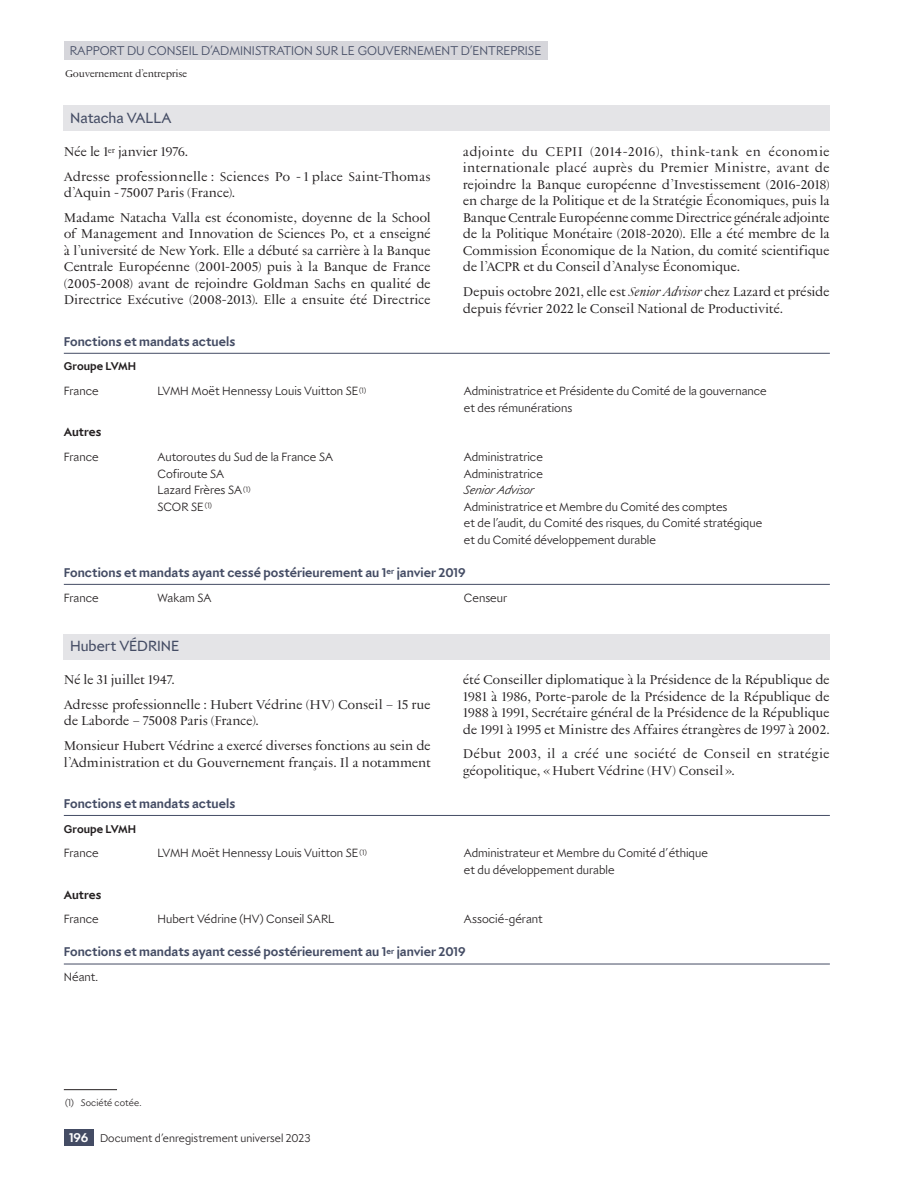
<style>
.page{position:relative;width:915px;height:1191px;background:#fff}
.page>*{position:absolute;margin:0;border:0;box-sizing:border-box;transform-origin:0 0}
.Membre_1__s{font:15.75px "LVMH Sans";letter-spacing:-.005em;color:#444c64}
.Texte{font:13.5px/16.5px "LVMH";letter-spacing:-.02em;color:#231f20}
.Membre_2__s{font:700 13.5px "LVMH Sans";color:#444c64}
.Texte-2{font:13.5px/16.5px "LVMH";color:#231f20}
.t1{font:300 13.5px "LVMH Sans";color:#444c64}
.Tableau__membres{font:300 12.75px/16.5px "LVMH Sans";color:#231f20}
.Tableau__membres-2{font:italic 300 12.75px "LVMH Sans";letter-spacing:.005em;color:#231f20}
.Tableau__sous-total{font:700 12.75px "LVMH Sans";color:#231f20}
.Tableau__texte{font:300 12.75px "LVMH Sans";color:#231f20}
.t2{font:300 12px "LVMH Sans";color:#231f20}
.Tableau__membres____퐁{font:700 12px "LVMH Sans";letter-spacing:.005em;color:#231f20}
.t3{font:10.5px "LVMH";letter-spacing:-.03em;color:#231f20}
.Note__texte{font:300 10.2px "LVMH Sans";letter-spacing:.01em;color:#231f20}
.s1{font-style:italic}
.s2{font-weight:700;font-size:13.5px;color:#fff}
</style>
<div class="page">
<div style="left:64px;top:41px;width:483px;height:18px;background:#d6d6db"></div>
<div style="left:64px;top:1129px;width:30px;height:17px;background:#444c64"></div>
<div style="left:64px;top:106px;width:765px;height:25px;background:#e4e4e7"></div>
<hr style="left:64px;top:1089px;width:53px;height:1px;background:#231f20">
<hr style="left:64px;top:353px;width:765px;height:1px;background:#444c64">
<hr style="left:64px;top:584px;width:765px;height:1px;background:#444c64">
<div style="left:64px;top:634px;width:765px;height:25px;background:#e4e4e7"></div>
<hr style="left:64px;top:815px;width:765px;height:1px;background:#444c64">
<hr style="left:64px;top:963px;width:765px;height:1px;background:#444c64">
<p class="t1" style="left:70px;top:40px;width:17px">Rapport</p>
<p class="t1" style="left:127px;top:40px;width:38px">du Conseil</p>
<p class="t1" style="left:201px;top:40px;width:19px">d’administration</p>
<p class="t1" style="left:316px;top:40px;width:9px">sur</p>
<p class="t1" style="left:341px;top:40px;width:26px">le gouvernement</p>
<p class="t1" style="left:460px;top:40px;width:20px">d’entreprise</p>
<p class="t3" style="left:65px;top:66px;width:124px">Gouvernement d’entreprise</p>
<p class="Membre_1__s" style="left:70px;top:106px;width:103px">Natacha VALLA</p>
<p class="Texte" style="left:64px;top:143px;width:126px">Née le 1<sup>er</sup> janvier 1976.</p>
<p class="Texte" style="left:64px;top:167px;width:368px">Adresse professionnelle : Sciences Po - 1 place Saint-Thomas d’Aquin - 75007 Paris (France).</p>
<p class="Texte" style="left:64px;top:209px;width:368px;text-align:justify">Madame Natacha Valla est économiste, doyenne de la School of Management and Innovation de Sciences Po, et a enseigné à l’université de New York. Elle a débuté sa carrière à la Banque Centrale Européenne (2001‑2005) puis à la Banque de France (2005‑2008) avant de rejoindre Goldman Sachs en qualité de Directrice Exécutive (2008‑2013). Elle a ensuite été Directrice</p>
<p class="Texte" style="left:462px;top:143px;width:368px;text-align:justify">adjointe du CEPII (2014‑2016), think‑tank en économie internationale placé auprès du Premier Ministre, avant de rejoindre la Banque européenne d’Investissement (2016‑2018) en charge de la Politique et de la Stratégie Économiques, puis la Banque Centrale Européenne comme Directrice générale adjointe de la Politique Monétaire (2018‑2020). Elle a été membre de la Commission Économique de la Nation, du comité scientifique de l’ACPR et du Conseil d’Analyse Économique.</p>
<p class="Texte" style="left:462px;top:283px;width:368px">Depuis octobre 2021, elle est <span class="s1">Senior Advisor</span> chez Lazard et préside depuis février 2022 le Conseil National de Productivité.</p>
<p class="Membre_2__s" style="left:64px;top:331px;width:173px">Fonctions et mandats actuels</p>
<p class="Tableau__membres____퐁" style="left:64px;top:357px;width:74px">Groupe LVMH</p>
<p class="Tableau__membres" style="left:64px;top:382px;width:36px">France</p>
<p class="Tableau__membres" style="left:157px;top:382px;width:210px">LVMH Moët Hennessy Louis Vuitton SE <sup>(1)</sup></p>
<p class="Tableau__membres" style="left:463px;top:382px;width:304px">Administratrice et Présidente du Comité de la gouvernance et des rémunérations</p>
<p class="Tableau__sous-total" style="left:64px;top:422px;width:39px">Autres</p>
<p class="Tableau__membres" style="left:64px;top:448px;width:36px">France</p>
<p class="Tableau__membres" style="left:157px;top:448px;width:177px">Autoroutes du Sud de la France SA</p>
<p class="Tableau__membres" style="left:463px;top:448px;width:80px">Administratrice</p>
<p class="Tableau__membres" style="left:157px;top:464px;width:68px">Cofiroute SA</p>
<p class="Tableau__membres" style="left:463px;top:464px;width:80px">Administratrice</p>
<p class="Tableau__membres" style="left:157px;top:481px;width:94px">Lazard Frères SA <sup>(1)</sup></p>
<p class="Tableau__membres-2" style="left:463px;top:480px;width:72px">Senior Advisor</p>
<p class="Tableau__membres" style="left:157px;top:497px;width:56px">SCOR SE <sup>(1)</sup></p>
<p class="Tableau__membres" style="left:463px;top:497px;width:300px">Administratrice et Membre du Comité des comptes<br>et de l’audit, du Comité des risques, du Comité stratégique et du Comité développement durable</p>
<p class="Membre_2__s" style="left:64px;top:562px;width:403px">Fonctions et mandats ayant cessé postérieurement au 1<sup>er</sup> janvier 2019</p>
<p class="Tableau__membres" style="left:64px;top:588px;width:36px">France</p>
<p class="Tableau__membres" style="left:157px;top:588px;width:55px">Wakam SA</p>
<p class="Tableau__membres" style="left:463px;top:588px;width:45px">Censeur</p>
<p class="Membre_1__s" style="left:70px;top:634px;width:111px">Hubert VÉDRINE</p>
<p class="Texte" style="left:64px;top:671px;width:112px">Né le 31 juillet 1947.</p>
<p class="Texte" style="left:64px;top:695px;width:368px">Adresse professionnelle : Hubert Védrine (HV) Conseil – 15 rue de Laborde – 75008 Paris (France).</p>
<p class="Texte" style="left:64px;top:737px;width:368px">Monsieur Hubert Védrine a exercé diverses fonctions au sein de l’Administration et du Gouvernement français. Il a notamment</p>
<p class="Texte" style="left:462px;top:671px;width:368px;text-align:justify">été Conseiller diplomatique à la Présidence de la République de 1981 à 1986, Porte‑parole de la Présidence de la République de 1988 à 1991, Secrétaire général de la Présidence de la République de 1991 à 1995 et Ministre des Affaires étrangères de 1997 à 2002.</p>
<p class="Texte-2" style="left:462px;top:745px;width:368px">Début 2003, il a créé une société de Conseil en stratégie géopolitique, «Hubert Védrine (HV) Conseil».</p>
<p class="Membre_2__s" style="left:64px;top:793px;width:173px">Fonctions et mandats actuels</p>
<p class="Tableau__membres____퐁" style="left:64px;top:819px;width:74px">Groupe LVMH</p>
<p class="Tableau__membres" style="left:64px;top:844px;width:36px">France</p>
<p class="Tableau__membres" style="left:157px;top:844px;width:211px">LVMH Moët Hennessy Louis Vuitton SE <sup>(1)</sup></p>
<p class="Tableau__membres" style="left:463px;top:844px;width:245px">Administrateur et Membre du Comité d’éthique et du développement durable</p>
<p class="Tableau__sous-total" style="left:64px;top:884px;width:39px">Autres</p>
<p class="Tableau__membres" style="left:64px;top:910px;width:36px">France</p>
<p class="Tableau__membres" style="left:157px;top:910px;width:178px">Hubert Védrine (HV) Conseil SARL</p>
<p class="Tableau__membres" style="left:463px;top:910px;width:80px">Associé‑gérant</p>
<p class="Membre_2__s" style="left:64px;top:941px;width:403px">Fonctions et mandats ayant cessé postérieurement au 1<sup>er</sup> janvier 2019</p>
<p class="Tableau__texte" style="left:64px;top:967px;width:36px">Néant.</p>
<p class="Note__texte" style="left:65px;top:1095px;width:78px">(1) Société cotée.</p>
<p class="t2" style="left:69px;top:1129px;width:243px"><span class="s2">196</span> Document d’enregistrement universel 2023</p>
</div>
